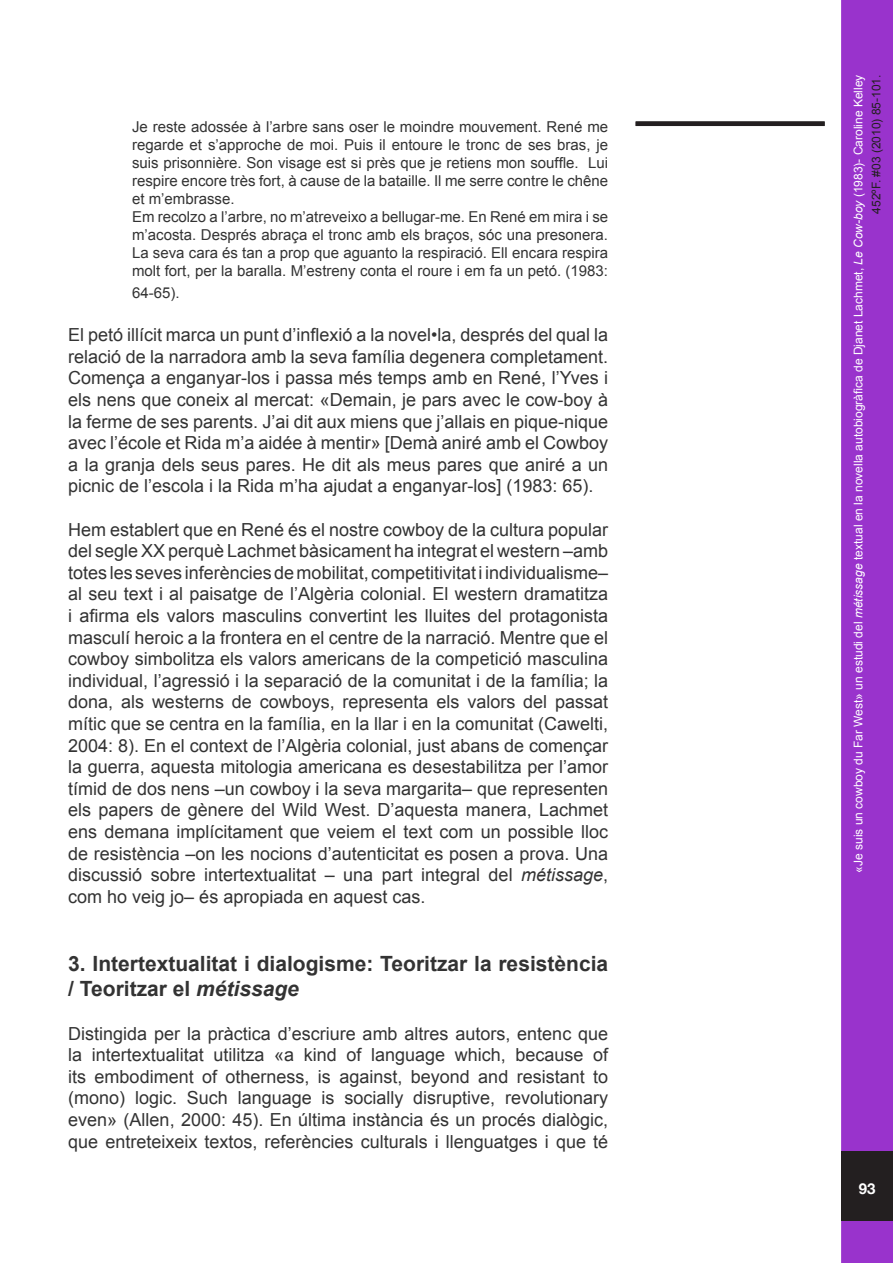
<style>
.page{position:relative;width:893px;height:1263px;background:#fff}
.page>*{position:absolute;margin:0;border:0;box-sizing:border-box;transform-origin:0 0}
.t1{font:700 21px/25.2px "Arial";color:#333}
.t2{font:18px/21.6px "Arial";color:#333;text-align:justify}
.t3{font:15px/18px "Arial";color:#333}
.t4{font:700 15px "Helvetica Neue";color:#fff}
.t5{font:12px/18px "Arial";color:#fff;text-align:right}
.s1{font-style:italic}
.s2{color:#231f20}
</style>
<div class="page">
<div style="left:841px;top:0;width:52px;height:1263px;background:#93c;border:3px solid #93c"></div>
<div style="left:841px;top:1151px;width:52px;height:70px;background:#231f20"></div>
<div style="left:636px;top:121px;width:189px;height:5px;background:#231f20"></div>
<p class="t3" style="left:132px;top:118px;width:478px">Je reste adossée à l’arbre sans oser le moindre mouvement. René me regarde et s’approche de moi. Puis il entoure le tronc de ses bras, je suis prisonnière. Son visage est si près que je retiens mon souffle. Lui respire encore très fort, à cause de la bataille. Il me serre contre le chêne et m’embrasse.<br>Em recolzo a l’arbre, no m’atreveixo a bellugar-me. En René em mira i se m’acosta. Després abraça el tronc amb els braços, sóc una presonera.<br>La seva cara és tan a prop que aguanto la respiració. Ell encara respira molt fort, per la baralla. M’estreny conta el roure i em fa un petó. (1983:</p>
<p class="t3" style="left:132px;top:284px;width:49px">64-65).</p>
<p class="t2" style="left:68px;top:324px;width:541px">El petó illícit marca un punt d’inflexió a la novel•la, després del qual la relació de la narradora amb la seva família degenera completament.<br>Comença a enganyar-los i passa més temps amb en René, l’Yves i els nens que coneix al mercat: «Demain, je pars avec le cow-boy à la ferme de ses parents. J’ai dit aux miens que j’allais en pique-nique avec l’école et Rida m’a aidée à mentir» [Demà aniré amb el Cowboy a la granja dels seus pares. He dit als meus pares que aniré a un picnic de l’escola i la Rida m’ha ajudat a enganyar-los] (1983: 65).</p>
<p class="t2" style="left:68px;top:519px;width:541px">Hem establert que en René és el nostre cowboy de la cultura popular del segle XX perquè Lachmet bàsicament ha integrat el western –amb totes les seves inferències de mobilitat, competitivitat i individualisme– al seu text i al paisatge de l’Algèria colonial. El western dramatitza i afirma els valors masculins convertint les lluites del protagonista masculí heroic a la frontera en el centre de la narració. Mentre que el cowboy simbolitza els valors americans de la competició masculina individual, l’agressió i la separació de la comunitat i de la família; la dona, als westerns de cowboys, representa els valors del passat mític que se centra en la família, en la llar i en la comunitat (Cawelti, 2004: 8). En el context de l’Algèria colonial, just abans de començar la guerra, aquesta mitologia americana es desestabilitza per l’amor tímid de dos nens –un cowboy i la seva margarita– que representen els papers de gènere del Wild West. D’aquesta manera, Lachmet ens demana implícitament que veiem el text com un possible lloc de resistència –on les nocions d’autenticitat es posen a prova. Una discussió sobre intertextualitat – una part integral del <span class="s1">métissage</span>, com ho veig jo– és apropiada en aquest cas.</p>
<p class="t1" style="left:68px;top:952px;width:541px">3. Intertextualitat i dialogisme: Teoritzar la resistència / Teoritzar el <span class="s1">métissage</span></p>
<p class="t2" style="left:68px;top:1023px;width:541px">Distingida per la pràctica d’escriure amb altres autors, entenc que la intertextualitat utilitza «a kind of language which, because of its embodiment of otherness, is against, beyond and resistant to (mono) logic. Such language is socially disruptive, revolutionary even» (Allen, 2000: 45). En última instància és un procés dialògic, que entreteixeix textos, referències culturals i llenguatges i que té</p>
<p class="t5" style="left:849px;top:873px;width:800px;rotate:-90deg">«Je suis un cowboy du Far West» un estudi del <span class="s1">métissage</span> textual en la novella autobiogràfica de Djanet Lachmet, <span class="s1">Le Cow-boy</span> (1983)- Caroline Kelley<br><span class="s2">452ºF. #03 (2010) 85-101.</span></p>
<p class="t4" style="left:859px;top:1179px;width:18px">93</p>
</div>
